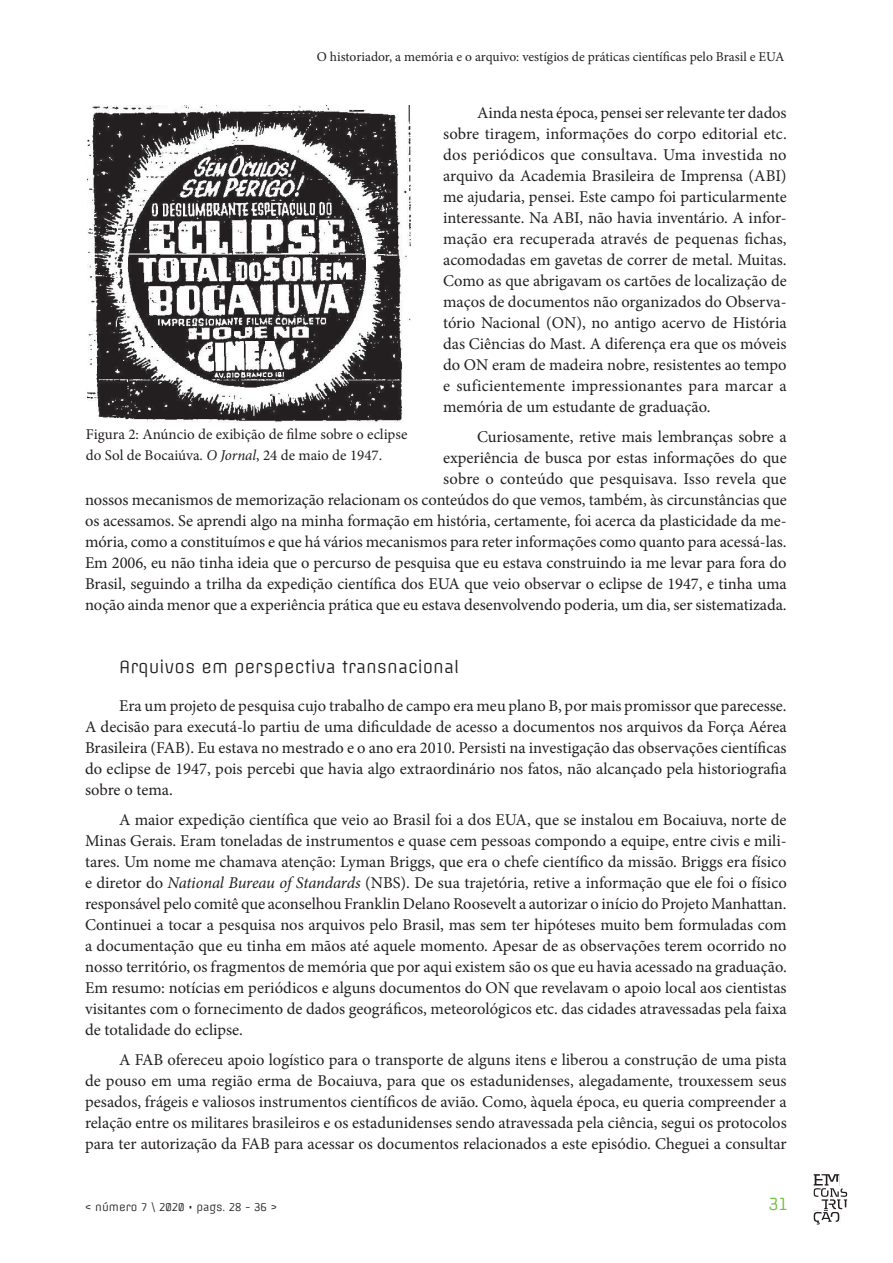
<style>
.page{position:relative;width:893px;height:1263px;background:#fff}
.page>*{position:absolute;margin:0;border:0;box-sizing:border-box;transform-origin:0 0}
.t1{font:16.5px/21px "Minion Pro";letter-spacing:-.005em;color:#231f20;text-align:justify}
.t2{font:16.5px "Offside";color:#231f20}
.t3{font:16.5px "Offside";color:#71bf44}
.t4{font:15px/21px "Minion Pro";color:#231f20}
.t5{font:13.5px "Minion Pro";color:#231f20}
.t6{font:10.5px "Offside";color:#231f20}
.s1{font-style:italic}
.s2{font-size:13.5px}
</style>
<div class="page">
<svg style="left:813px;top:1174px;width:35px;height:51px"></svg>
<img style="left:87px;top:105px;width:324px;height:317px">
<p class="t5" style="left:317px;top:47px;width:469px">O historiador, a memória e o arquivo: vestígios de práticas científicas pelo Brasil e EUA</p>
<p class="t1" style="left:443px;top:103px;width:345px;text-indent:34px">Ainda nesta época, pensei ser relevante ter dados sobre tiragem, informações do corpo editorial etc. dos periódicos que consultava. Uma investida no arquivo da Academia Brasileira de Imprensa (ABI) me ajudaria, pensei. Este campo foi particularmente interessante. Na ABI, não havia inventário. A infor&shy;mação era recuperada através de pequenas fichas, acomodadas em gavetas de correr de metal. Muitas.<br>Como as que abrigavam os cartões de localização de maços de documentos não organizados do Observa&shy;tório Nacional (ON), no antigo acervo de História das Ciências do Mast. A diferença era que os móveis do ON eram de madeira nobre, resistentes ao tempo e suficientemente impressionantes para marcar a memória de um estudante de graduação.</p>
<p class="t1" style="left:85px;top:426px;width:703px;text-align:right">Curiosamente, retive mais lembranças sobre a<br>experiência de busca por estas informações do que<br>sobre o conteúdo que pesquisava. Isso revela que<br>nossos mecanismos de memorização relacionam os conteúdos do que vemos, também, às circunstâncias que os acessamos. Se aprendi algo na minha formação em história, certamente, foi acerca da plasticidade da me&shy;mória, como a constituímos e que há vários mecanismos para reter informações como quanto para acessá-las.<br>Em 2006, eu não tinha ideia que o percurso de pesquisa que eu estava construindo ia me levar para fora do Brasil, seguindo a trilha da expedição científica dos EUA que veio observar o eclipse de 1947, e tinha uma noção ainda menor que a experiência prática que eu estava desenvolvendo poderia, um dia, ser sistematizada.</p>
<p class="t4" style="left:86px;top:424px;width:323px">Figura 2: Anúncio de exibição de filme sobre o eclipse do Sol de Bocaiúva. <span class="s1">O Jornal</span>, 24 de maio de 1947.</p>
<p class="t2" style="left:119px;top:657px;width:341px">Arquivos em perspectiva transnacional</p>
<p class="t1" style="left:85px;top:696px;width:703px;text-indent:34px">Era um projeto de pesquisa cujo trabalho de campo era meu plano B, por mais promissor que parecesse.<br>A decisão para executá-lo partiu de uma dificuldade de acesso a documentos nos arquivos da Força Aérea Brasileira (FAB). Eu estava no mestrado e o ano era 2010. Persisti na investigação das observações científicas do eclipse de 1947, pois percebi que havia algo extraordinário nos fatos, não alcançado pela historiografia sobre o tema.</p>
<p class="t1" style="left:85px;top:809px;width:703px;text-indent:34px">A maior expedição científica que veio ao Brasil foi a dos EUA, que se instalou em Bocaiuva, norte de Minas Gerais. Eram toneladas de instrumentos e quase cem pessoas compondo a equipe, entre civis e mili&shy;tares. Um nome me chamava atenção: Lyman Briggs, que era o chefe científico da missão. Briggs era físico e diretor do <span class="s1">National Bureau of Standards</span> (NBS). De sua trajetória, retive a informação que ele foi o físico responsável pelo comitê que aconselhou Franklin Delano Roosevelt a autorizar o início do Projeto Manhattan.<br>Continuei a tocar a pesquisa nos arquivos pelo Brasil, mas sem ter hipóteses muito bem formuladas com a documentação que eu tinha em mãos até aquele momento. Apesar de as observações terem ocorrido no nosso território, os fragmentos de memória que por aqui existem são os que eu havia acessado na graduação.<br>Em resumo: notícias em periódicos e alguns documentos do ON que revelavam o apoio local aos cientistas visitantes com o fornecimento de dados geográficos, meteorológicos etc. das cidades atravessadas pela faixa de totalidade do eclipse.</p>
<p class="t1" style="left:85px;top:1049px;width:703px;text-indent:34px">A FAB ofereceu apoio logístico para o transporte de alguns itens e liberou a construção de uma pista de pouso em uma região erma de Bocaiuva, para que os estadunidenses, alegadamente, trouxessem seus pesados, frágeis e valiosos instrumentos científicos de avião. Como, àquela época, eu queria compreender a relação entre os militares brasileiros e os estadunidenses sendo atravessada pela ciência, segui os protocolos para ter autorização da FAB para acessar os documentos relacionados a este episódio. Cheguei a consultar</p>
<p class="t6" style="left:85px;top:1200px;width:193px">&lt; número 7 \ 2020 <span class="s2">•</span> pags. 28 - 36 &gt;</p>
<p class="t3" style="left:768px;top:1194px;width:21px">31</p>
</div>
